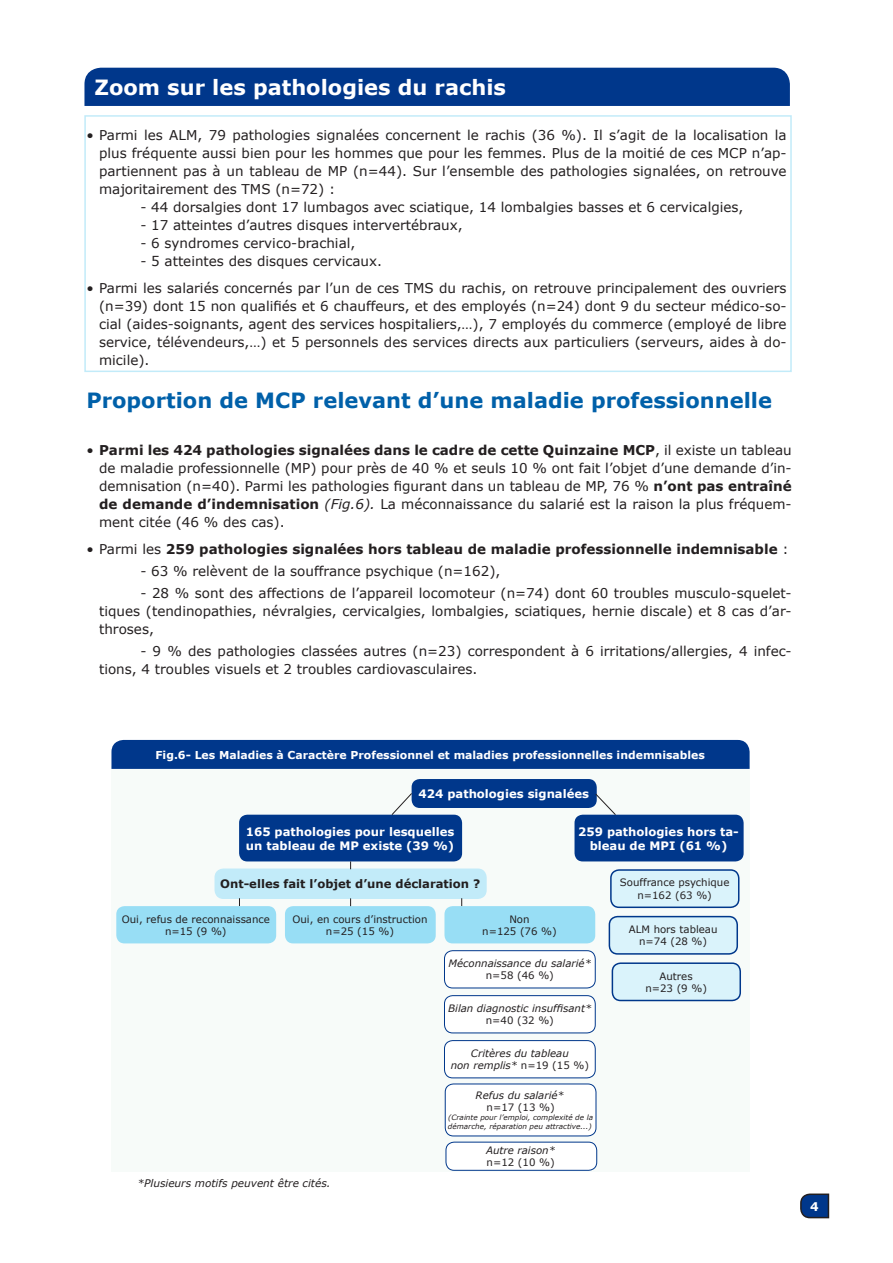
<style>
.page{position:relative;width:893px;height:1263px;background:#fff}
.page>*{position:absolute;margin:0;border:0;box-sizing:border-box;transform-origin:0 0}
.t1{font:700 21px "Verdana";color:#0060a9}
.t2{font:700 21px "Verdana";color:#fff}
.t3{font:13.5px/18px "Verdana";color:#231f20;text-align:justify}
.t4{font:700 13.5px "Verdana";color:#231f20}
.t5{font:700 12px "Verdana";color:#fff}
.t6{font:700 11.7px/14px "Verdana";color:#fff}
.t7{font:700 11.7px "Verdana";color:#231f20}
.t8{font:700 10.95px "Verdana";color:#fff}
.t9{font:italic 10.5px "Verdana";color:#231f20}
.t10{font:10.2px "Verdana";color:#231f20}
.t11{font:italic 10.2px/12.1px "Verdana";color:#231f20;text-align:center}
.t12{font:italic 7.35px/8.7px "Verdana";color:#231f20}
.s1{font-weight:700}
.s2{font-style:italic}
.s3{font-weight:400}
.s4{font-style:normal}
</style>
<div class="page">
<svg style="left:800px;top:1193px;width:30px;height:26px"></svg>
<div style="left:111px;top:766px;width:639px;height:406px;background:#f7fbf9"></div>
<div style="left:412px;top:779px;width:185px;height:29px;background:#00378b;border-radius:8px"></div>
<div style="left:239px;top:815px;width:223px;height:46px;background:#00378b;border-radius:8px"></div>
<div style="left:574px;top:815px;width:170px;height:46px;background:#00378b;border-radius:8px"></div>
<div style="left:215px;top:869px;width:271px;height:29px;background:#c2ebf9;border-radius:8px"></div>
<div style="left:214px;top:868px;width:273px;height:31px;border:2px solid #c2ebf9;border-radius:8px"></div>
<div style="left:116px;top:906px;width:160px;height:37px;background:#98def5;border-radius:8px"></div>
<div style="left:285px;top:906px;width:151px;height:37px;background:#98def5;border-radius:8px"></div>
<div style="left:444px;top:906px;width:151px;height:37px;background:#98def5;border-radius:8px"></div>
<div style="left:444px;top:951px;width:151px;height:37px;background:#fff;border-radius:8px"></div>
<div style="left:444px;top:950px;width:152px;height:38px;border:1px solid #00378b;border-radius:8px"></div>
<div style="left:444px;top:996px;width:151px;height:37px;background:#fff;border-radius:8px"></div>
<div style="left:444px;top:995px;width:152px;height:38px;border:1px solid #00378b;border-radius:8px"></div>
<div style="left:444px;top:1040px;width:151px;height:38px;background:#fff;border-radius:8px"></div>
<div style="left:444px;top:1040px;width:152px;height:38px;border:1px solid #00378b;border-radius:8px"></div>
<div style="left:445px;top:1084px;width:151px;height:52px;background:#fff;border-radius:8px"></div>
<div style="left:445px;top:1083px;width:151px;height:53px;border:1px solid #00378b;border-radius:8px"></div>
<div style="left:446px;top:1142px;width:151px;height:28px;background:#fff;border-radius:8px"></div>
<div style="left:446px;top:1142px;width:151px;height:29px;border:1px solid #00378b;border-radius:8px"></div>
<div style="left:111px;top:740px;width:639px;height:29px;background:#00378b"></div>
<svg style="left:595px;top:793px;width:21px;height:22px"></svg>
<svg style="left:391px;top:792px;width:22px;height:23px"></svg>
<div style="left:611px;top:870px;width:128px;height:37px;background:#daf3fb;border-radius:8px"></div>
<div style="left:610px;top:869px;width:129px;height:39px;border:2px solid #00378b;border-radius:8px"></div>
<div style="left:609px;top:916px;width:128px;height:38px;background:#daf3fb;border-radius:8px"></div>
<div style="left:609px;top:916px;width:129px;height:39px;border:2px solid #00378b;border-radius:8px"></div>
<div style="left:612px;top:963px;width:128px;height:37px;background:#daf3fb;border-radius:8px"></div>
<div style="left:612px;top:962px;width:129px;height:39px;border:2px solid #00378b;border-radius:8px"></div>
<div style="left:84px;top:115px;width:708px;height:257px;border:2px solid #c2ebf9"></div>
<div style="left:84px;top:68px;width:706px;height:38px;background:#00378b"></div>
<p class="t2" style="left:94px;top:72px;width:413px">Zoom sur les pathologies du rachis</p>
<p class="t3" style="left:99px;top:126px;width:689px;text-indent:-13px">• Parmi les ALM, 79 pathologies signalées concernent le rachis (36 %). Il s’agit de la localisation la plus fréquente aussi bien pour les hommes que pour les femmes. Plus de la moitié de ces MCP n’ap&shy;partiennent pas à un tableau de MP (n=44). Sur l’ensemble des pathologies signalées, on retrouve majoritairement des TMS (n=72) :</p>
<p class="t3" style="left:140px;top:198px;width:605px">- 44 dorsalgies dont 17 lumbagos avec sciatique, 14 lombalgies basses et 6 cervicalgies,</p>
<p class="t3" style="left:140px;top:216px;width:324px">- 17 atteintes d’autres disques intervertébraux,</p>
<p class="t3" style="left:140px;top:234px;width:217px">- 6 syndromes cervico-brachial,</p>
<p class="t3" style="left:140px;top:252px;width:243px">- 5 atteintes des disques cervicaux.</p>
<p class="t3" style="left:99px;top:279px;width:689px;text-indent:-13px">• Parmi les salariés concernés par l’un de ces TMS du rachis, on retrouve principalement des ouvriers (n=39) dont 15 non qualifiés et 6 chauffeurs, et des employés (n=24) dont 9 du secteur médico-so&shy;cial (aides-soignants, agent des services hospitaliers,…), 7 employés du commerce (employé de libre service, télévendeurs,…) et 5 personnels des services directs aux particuliers (serveurs, aides à do&shy;micile).</p>
<p class="t1" style="left:86px;top:386px;width:687px">Proportion de MCP relevant d’une maladie professionnelle</p>
<p class="t3" style="left:99px;top:441px;width:694px;text-indent:-13px">• <span class="s1">Parmi les 424 pathologies signalées dans le cadre de cette Quinzaine MCP</span>, il existe un tableau de maladie professionnelle (MP) pour près de 40 % et seuls 10 % ont fait l’objet d’une demande d’in&shy;demnisation (n=40). Parmi les pathologies figurant dans un tableau de MP, 76 % <span class="s1">n’ont pas entraîné de demande d’indemnisation</span> <span class="s2">(Fig.6).</span> La méconnaissance du salarié est la raison la plus fréquem&shy;ment citée (46 % des cas).</p>
<p class="t4" style="left:86px;top:539px;width:704px"><span class="s3">• Parmi les</span> 259 pathologies signalées hors tableau de maladie professionnelle indemnisable <span class="s3">:</span></p>
<p class="t3" style="left:140px;top:562px;width:362px">- 63 % relèvent de la souffrance psychique (n=162),</p>
<p class="t3" style="left:99px;top:584px;width:694px;text-indent:41px">- 28 % sont des affections de l’appareil locomoteur (n=74) dont 60 troubles musculo-squelet&shy;tiques (tendinopathies, névralgies, cervicalgies, lombalgies, sciatiques, hernie discale) et 8 cas d’ar&shy;throses,</p>
<p class="t3" style="left:99px;top:642px;width:694px;text-indent:41px">- 9 % des pathologies classées autres (n=23) correspondent à 6 irritations/allergies, 4 infec&shy;tions, 4 troubles visuels et 2 troubles cardiovasculaires.</p>
<p class="t8" style="left:156px;top:747px;width:551px">Fig.6- Les Maladies à Caractère Professionnel et maladies professionnelles indemnisables</p>
<p class="t6" style="left:419px;top:786px;width:172px">424 pathologies signalées</p>
<p class="t6" style="left:246px;top:824px;width:210px">165 pathologies pour lesquelles un tableau de MP existe (39 %)</p>
<p class="t6" style="left:578px;top:824px;width:162px;text-align:center">259 pathologies hors ta&shy;bleau de MPI (61 %)</p>
<p class="t7" style="left:220px;top:876px;width:262px">Ont-elles fait l’objet d’une déclaration ?</p>
<p class="t10" style="left:122px;top:912px;width:150px">Oui, refus de reconnaissance</p>
<p class="t10" style="left:165px;top:924px;width:63px">n=15 (9 %)</p>
<p class="t10" style="left:620px;top:876px;width:111px">Souffrance psychique</p>
<p class="t10" style="left:637px;top:888px;width:76px">n=162 (63 %)</p>
<p class="t10" style="left:629px;top:922px;width:90px">ALM hors tableau</p>
<p class="t10" style="left:639px;top:934px;width:70px">n=74 (28 %)</p>
<p class="t10" style="left:660px;top:969px;width:35px">Autres</p>
<p class="t10" style="left:645px;top:981px;width:63px">n=23 (9 %)</p>
<p class="t10" style="left:292px;top:912px;width:137px">Oui, en cours d’instruction</p>
<p class="t10" style="left:326px;top:924px;width:70px">n=25 (15 %)</p>
<p class="t10" style="left:509px;top:912px;width:22px">Non</p>
<p class="t10" style="left:482px;top:924px;width:76px">n=125 (76 %)</p>
<p class="t11" style="left:449px;top:957px;width:144px">Méconnaissance du salarié*</p>
<p class="t10" style="left:486px;top:969px;width:70px">n=58 (46 %)</p>
<p class="t11" style="left:448px;top:1002px;width:145px">Bilan diagnostic insuffisant*</p>
<p class="t10" style="left:486px;top:1013px;width:70px">n=40 (32 %)</p>
<p class="t11" style="left:451px;top:1047px;width:140px">Critères du tableau<br>non remplis* <span class="s4">n=19 (15 %)</span></p>
<p class="t11" style="left:476px;top:1089px;width:90px">Refus du salarié*</p>
<p class="t10" style="left:487px;top:1100px;width:70px">n=17 (13 %)</p>
<p class="t12" style="left:448px;top:1113px;width:147px">(Crainte pour l’emploi, complexité de la démarche, réparation peu attractive...)</p>
<p class="t11" style="left:486px;top:1144px;width:71px">Autre raison*</p>
<p class="t10" style="left:487px;top:1155px;width:70px">n=12 (10 %)</p>
<p class="t9" style="left:137px;top:1176px;width:195px">*Plusieurs motifs peuvent être cités.</p>
<p class="t5" style="left:810px;top:1198px;width:10px">4</p>
</div>
